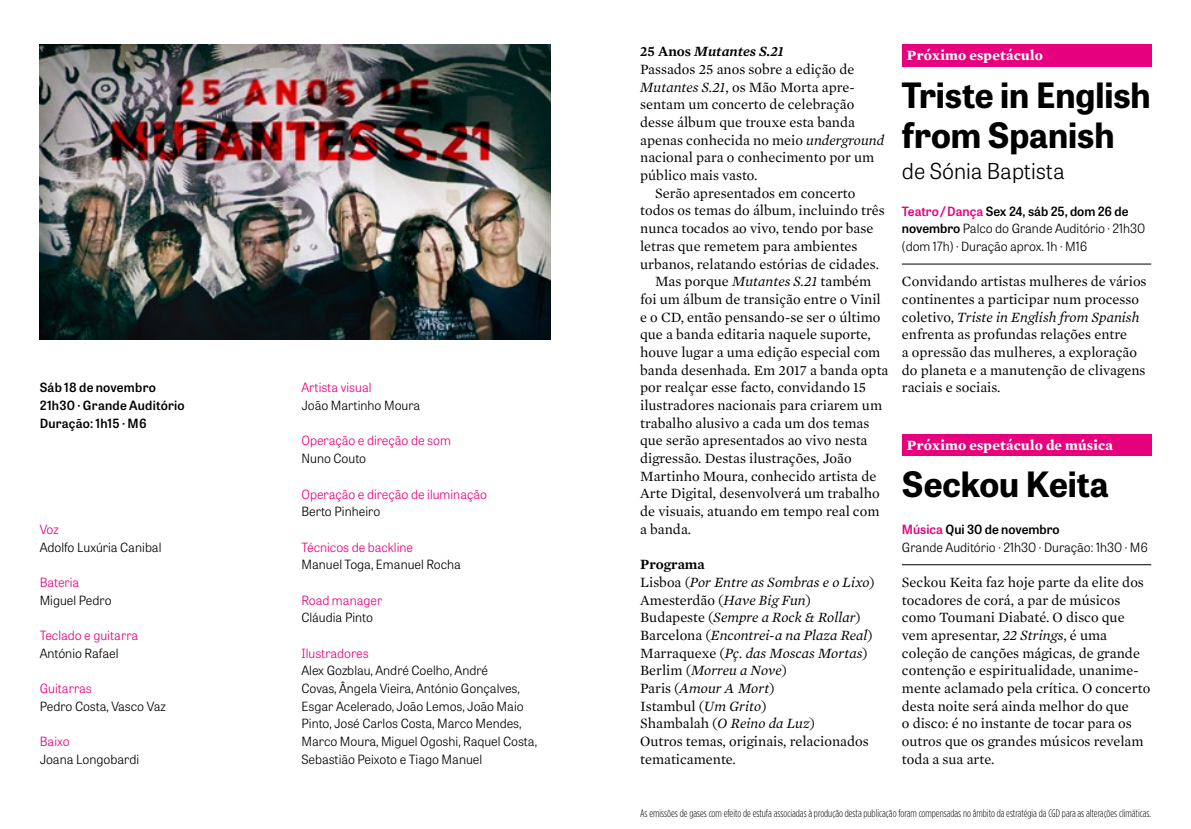
<style>
.page{position:relative;width:1191px;height:829px;background:#fff}
.page>*{position:absolute;margin:0;border:0;box-sizing:border-box;transform-origin:0 0}
.t1{font:700 34.82px/39.9px "Tablet Gothic";letter-spacing:-.005em;color:#000}
.t2{font:300 21.88px "Tablet Gothic";letter-spacing:-.005em;color:#000}
.t3{font:14.35px/17.7px "Mercury Text G1";color:#000}
.t4{font:700 14.35px "Mercury Text G1";letter-spacing:.015em;color:#fff}
.t5{font:italic 600 14.35px "Mercury Text G1";color:#000}
.t6{font:300 12.6px/17.7px "Tablet Gothic";color:#000}
.t7{font:300 12.6px "Tablet Gothic";color:#e6007d}
.t8{font:600 12.6px/17.7px "Tablet Gothic";letter-spacing:.015em;color:#000}
.t9{font:300 10.85px "Gotham Condensed";color:#000}
.s1{font-style:normal}
.s2{font-style:italic}
.s3{font-weight:600}
.s4{font-weight:600;color:#e6007d}
</style>
<div class="page">
<img style="left:40px;top:45px;width:511px;height:294px">
<div style="left:902px;top:45px;width:249px;height:22px;background:#e6007d"></div>
<div style="left:902px;top:433px;width:249px;height:22px;background:#e6007d"></div>
<hr style="left:902px;top:263px;width:249px;height:1px;background:#000">
<hr style="left:902px;top:564px;width:249px;height:1px;background:#000">
<p class="t8" style="left:40px;top:378px;width:146px">Sáb 18 de novembro<br>21h30 · Grande Auditório<br>Duração: 1h15 · M6</p>
<p class="t7" style="left:40px;top:521px;width:20px">Voz</p>
<p class="t6" style="left:40px;top:537px;width:123px">Adolfo Luxúria Canibal</p>
<p class="t7" style="left:40px;top:574px;width:41px">Bateria</p>
<p class="t6" style="left:40px;top:590px;width:73px">Miguel Pedro</p>
<p class="t7" style="left:40px;top:627px;width:100px">Teclado e guitarra</p>
<p class="t6" style="left:40px;top:643px;width:80px">António Rafael</p>
<p class="t7" style="left:40px;top:680px;width:53px">Guitarras</p>
<p class="t6" style="left:40px;top:696px;width:128px">Pedro Costa, Vasco Vaz</p>
<p class="t7" style="left:40px;top:733px;width:31px">Baixo</p>
<p class="t6" style="left:40px;top:749px;width:101px">Joana Longobardi</p>
<p class="t7" style="left:301px;top:379px;width:72px">Artista visual</p>
<p class="t6" style="left:301px;top:396px;width:120px">João Martinho Moura</p>
<p class="t7" style="left:301px;top:432px;width:151px">Operação e direção de som</p>
<p class="t6" style="left:301px;top:449px;width:66px">Nuno Couto</p>
<p class="t7" style="left:301px;top:485px;width:187px">Operação e direção de iluminação</p>
<p class="t6" style="left:301px;top:502px;width:80px">Berto Pinheiro</p>
<p class="t7" style="left:301px;top:538px;width:113px">Técnicos de backline</p>
<p class="t6" style="left:301px;top:555px;width:161px">Manuel Toga, Emanuel Rocha</p>
<p class="t7" style="left:301px;top:591px;width:82px">Road manager</p>
<p class="t6" style="left:301px;top:608px;width:73px">Cláudia Pinto</p>
<p class="t7" style="left:301px;top:644px;width:69px">Ilustradores</p>
<p class="t6" style="left:301px;top:661px;width:237px">Alex Gozblau, André Coelho, André<br>Covas, Ângela Vieira, António Gonçalves, Esgar Acelerado, João Lemos, João Maio Pinto, José Carlos Costa, Marco Mendes, Marco Moura, Miguel Ogoshi, Raquel Costa, Sebastião Peixoto e Tiago Manuel</p>
<p class="t5" style="left:640px;top:41px;width:145px"><span class="s1">25 Anos</span> Mutantes S.21</p>
<p class="t3" style="left:640px;top:60px;width:216px">Passados 25 anos sobre a edição de</p>
<p class="t3" style="left:640px;top:77px;width:216px"><span class="s2">Mutantes S.21</span>, os Mão Morta apre-</p>
<p class="t3" style="left:640px;top:95px;width:216px">sentam um concerto de celebração</p>
<p class="t3" style="left:640px;top:113px;width:216px">desse álbum que trouxe esta banda</p>
<p class="t3" style="left:640px;top:130px;width:245px">apenas conhecida no meio <span class="s2">underground</span></p>
<p class="t3" style="left:640px;top:148px;width:236px">nacional para o conhecimento por um</p>
<p class="t3" style="left:640px;top:166px;width:119px">público mais vasto.</p>
<p class="t3" style="left:655px;top:183px;width:202px">Serão apresentados em concerto</p>
<p class="t3" style="left:640px;top:201px;width:246px">todos os temas do álbum, incluindo três</p>
<p class="t3" style="left:640px;top:219px;width:235px">nunca tocados ao vivo, tendo por base</p>
<p class="t3" style="left:640px;top:236px;width:219px">letras que remetem para ambientes</p>
<p class="t3" style="left:640px;top:254px;width:240px">urbanos, relatando estórias de cidades.</p>
<p class="t3" style="left:655px;top:272px;width:218px">Mas porque <span class="s2">Mutantes S.21</span> também</p>
<p class="t3" style="left:640px;top:289px;width:242px">foi um álbum de transição entre o Vinil</p>
<p class="t3" style="left:640px;top:307px;width:242px">e o CD, então pensando-se ser o último</p>
<p class="t3" style="left:640px;top:325px;width:232px">que a banda editaria naquele suporte,</p>
<p class="t3" style="left:640px;top:342px;width:242px">houve lugar a uma edição especial com</p>
<p class="t3" style="left:640px;top:360px;width:250px">banda desenhada. Em 2017 a banda opta</p>
<p class="t3" style="left:640px;top:378px;width:227px">por realçar esse facto, convidando 15</p>
<p class="t3" style="left:640px;top:395px;width:243px">ilustradores nacionais para criarem um</p>
<p class="t3" style="left:640px;top:413px;width:231px">trabalho alusivo a cada um dos temas</p>
<p class="t3" style="left:640px;top:431px;width:229px">que serão apresentados ao vivo nesta</p>
<p class="t3" style="left:640px;top:448px;width:213px">digressão. Destas ilustrações, João</p>
<p class="t3" style="left:640px;top:466px;width:238px">Martinho Moura, conhecido artista de</p>
<p class="t3" style="left:640px;top:484px;width:241px">Arte Digital, desenvolverá um trabalho</p>
<p class="t3" style="left:640px;top:501px;width:241px">de visuais, atuando em tempo real com</p>
<p class="t3" style="left:640px;top:519px;width:53px">a banda.</p>
<p class="t3" style="left:640px;top:554px;width:236px"><span class="s3">Programa<br></span>Lisboa (<span class="s2">Por Entre as Sombras e o Lixo</span>)<br>Amesterdão (<span class="s2">Have Big Fun</span>)<br>Budapeste (<span class="s2">Sempre a Rock &amp; Rollar</span>)<br>Barcelona (<span class="s2">Encontrei-a na Plaza Real</span>)<br>Marraquexe (<span class="s2">Pç. das Moscas Mortas</span>)<br>Berlim (<span class="s2">Morreu a Nove</span>)<br>Paris (<span class="s2">Amour A Mort</span>)<br>Istambul (<span class="s2">Um Grito</span>)<br>Shambalah (<span class="s2">O Reino da Luz</span>)<br>Outros temas, originais, relacionados tematicamente.</p>
<p class="t4" style="left:907px;top:45px;width:138px">Próximo espetáculo</p>
<h1 class="t1" style="left:902px;top:74px;width:250px">Triste in English from Spanish</h1>
<h2 class="t2" style="left:902px;top:156px;width:164px">de Sónia Baptista</h2>
<p class="t6" style="left:902px;top:202px;width:245px"><span class="s4">Teatro / Dança</span> <span class="s3">Sex 24, sáb 25, dom 26 de novembro</span> Palco do Grande Auditório · 21h30 (dom 17h) · Duração aprox. 1h · M16</p>
<p class="t3" style="left:902px;top:272px;width:246px">Convidando artistas mulheres de vários continentes a participar num processo coletivo, <span class="s2">Triste in English from Spanish </span>enfrenta as profundas relações entre<br>a opressão das mulheres, a exploração do planeta e a manutenção de clivagens raciais e sociais.</p>
<p class="t4" style="left:907px;top:434px;width:207px">Próximo espetáculo de música</p>
<h1 class="t1" style="left:902px;top:463px;width:208px">Seckou Keita</h1>
<p class="t6" style="left:902px;top:520px;width:248px"><span class="s4">Música</span> <span class="s3">Qui 30 de novembro<br></span>Grande Auditório · 21h30 · Duração: 1h30 · M6</p>
<p class="t3" style="left:902px;top:572px;width:250px">Seckou Keita faz hoje parte da elite dos tocadores de corá, a par de músicos como Toumani Diabaté. O disco que vem apresentar, <span class="s2">22 Strings</span>, é uma coleção de canções mágicas, de grande contenção e espiritualidade, unanime&shy;mente aclamado pela crítica. O concerto desta noite será ainda melhor do que<br>o disco: é no instante de tocar para os outros que os grandes músicos revelam toda a sua arte.</p>
<p class="t9" style="left:640px;top:806px;width:512px">As emissões de gases com efeito de estufa associadas à produção desta publicação foram compensadas no âmbito da estratégia da CGD para as alterações climáticas.</p>
</div>
